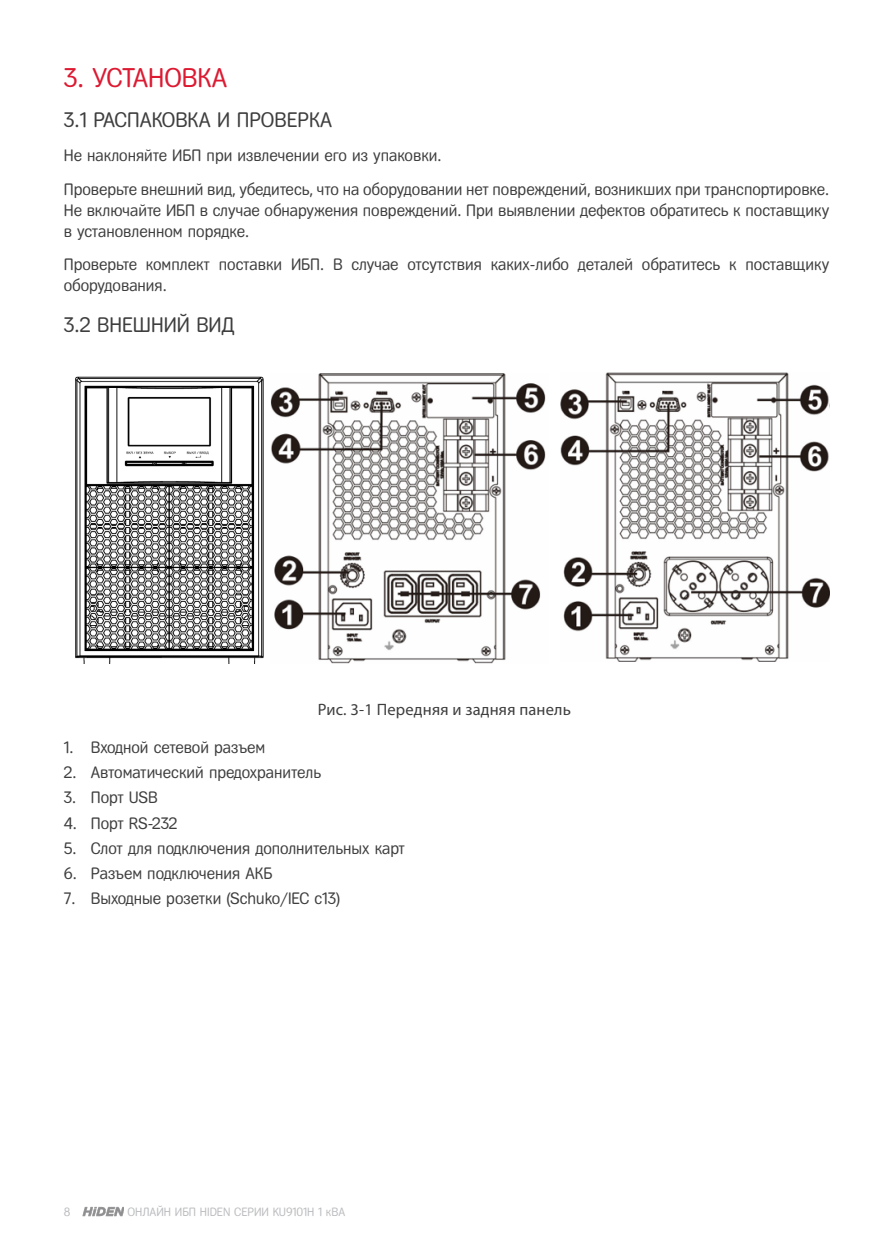
<style>
.page{position:relative;width:893px;height:1255px;background:#fff}
.page>*{position:absolute;margin:0;border:0;box-sizing:border-box;transform-origin:0 0}
.Стиль_абзаца_1{font:27px "Fregat";color:#dc1a32}
.Стиль_абзаца_2{font:21px "Fregat";color:#3e3e3f}
.Стиль_абзаца_3{font:16.5px/21px "Fregat";color:#3e3e3f;text-align:justify}
.Стиль_абзаца_3-2{font:16.5px "Myriad Pro";letter-spacing:.01em;color:#3e3e3f}
.t1{font:12px "Fregat";color:#bcbdc0}
</style>
<div class="page">
<img style="left:82px;top:1206px;width:42px;height:10px">
<img style="left:270px;top:373px;width:276px;height:291px">
<img style="left:560px;top:372px;width:269px;height:289px">
<img style="left:75px;top:376px;width:189px;height:287px">
<p class="Стиль_абзаца_1" style="left:64px;top:62px;width:165px">3. УСТАНОВКА</p>
<p class="Стиль_абзаца_2" style="left:64px;top:108px;width:270px">3.1 РАСПАКОВКА И ПРОВЕРКА</p>
<p class="Стиль_абзаца_3" style="left:64px;top:145px;width:379px">Не наклоняйте ИБП при извлечении его из упаковки.</p>
<p class="Стиль_абзаца_3" style="left:64px;top:178px;width:767px">Проверьте внешний вид, убедитесь, что на оборудовании нет повреждений, возникших при транспортировке.<br>Не включайте ИБП в случае обнаружения повреждений. При выявлении дефектов обратитесь к поставщику в установленном порядке.</p>
<p class="Стиль_абзаца_3" style="left:64px;top:254px;width:767px">Проверьте комплект поставки ИБП. В случае отсутствия каких-либо деталей обратитесь к поставщику оборудования.</p>
<p class="Стиль_абзаца_2" style="left:64px;top:313px;width:172px">3.2 ВНЕШНИЙ ВИД</p>
<p class="Стиль_абзаца_3-2" style="left:318px;top:699px;width:255px">Рис. 3-1 Передняя и задняя панель</p>
<p class="Стиль_абзаца_3" style="left:64px;top:736px;width:203px">1. Входной сетевой разъем</p>
<p class="Стиль_абзаца_3" style="left:64px;top:761px;width:259px">2. Автоматический предохранитель</p>
<p class="Стиль_абзаца_3" style="left:64px;top:787px;width:96px">3. Порт USB</p>
<p class="Стиль_абзаца_3" style="left:64px;top:812px;width:115px">4. Порт RS-232</p>
<p class="Стиль_абзаца_3" style="left:64px;top:837px;width:343px">5. Слот для подключения дополнительных карт</p>
<p class="Стиль_абзаца_3" style="left:64px;top:862px;width:210px">6. Разъем подключения АКБ</p>
<p class="Стиль_абзаца_3" style="left:64px;top:888px;width:278px">7. Выходные розетки (Schuko/IEC c13)</p>
<p class="t1" style="left:64px;top:1204px;width:8px">8</p>
<p class="t1" style="left:128px;top:1205px;width:219px">ОНЛАЙН ИБП HIDEN СЕРИИ KU9101H 1 кВА</p>
</div>
